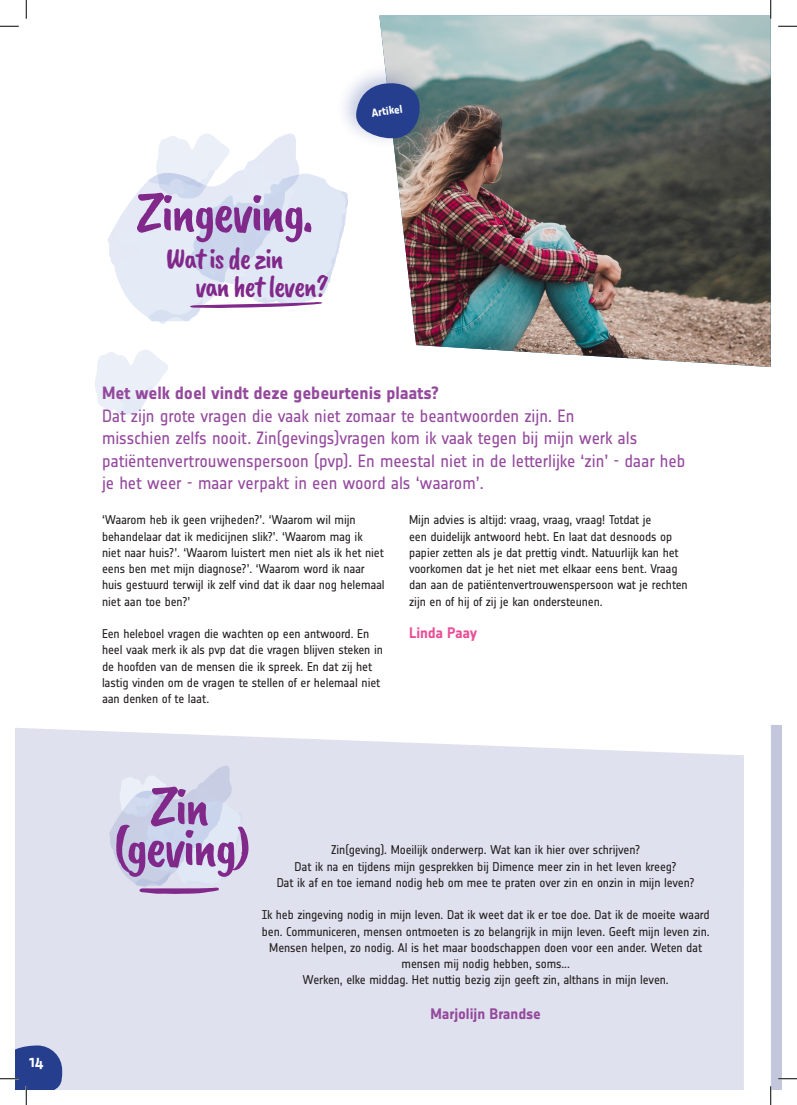
<style>
.page{position:relative;width:797px;height:1105px;background:#fff}
.page>*{position:absolute;margin:0;border:0;box-sizing:border-box;transform-origin:0 0}
.t1{font:56.25px "Caveat Brush";letter-spacing:-.05em;color:#81298b}
.t2{font:56px "Caveat Brush";letter-spacing:-.05em;color:#81298b}
.t3{font:30px "Caveat Brush";letter-spacing:-.05em;color:#81298b}
.t4{font:17.5px/22.5px "Notes";letter-spacing:-.005em;color:#94499d}
.t5{font:700 17.5px "Notes";letter-spacing:-.005em;color:#94499d}
.t6{font:700 15px "Notes";letter-spacing:-.005em;color:#94499d}
.t7{font:700 15px "Notes";letter-spacing:-.015em;color:#e95097}
.t8{font:700 15px "Notes";color:#fff}
.t9{font:12.5px/16.2px "Notes";letter-spacing:-.01em;color:#231f20}
.t10{font:700 11.25px "Notes";color:#fff}
</style>
<div class="page">
<svg style="left:95px;top:350px;width:73px;height:65px"></svg>
<img style="left:379px;top:16px;width:391px;height:351px">
<div style="left:336px;top:63px;width:93px;height:86px;background:#253f8e;opacity:.3"></div>
<svg style="left:354px;top:81px;width:67px;height:59px;background:#4f649e"></svg>
<svg style="left:108px;top:132px;width:240px;height:192px"></svg>
<div style="left:16px;top:728px;width:728px;height:361px;background:#e0e1ee"></div>
<svg style="left:109px;top:764px;width:133px;height:130px;background:#d3d7ea"></svg>
<svg style="left:0;top:25px;width:19px;height:2px"></svg>
<svg style="left:778px;top:25px;width:19px;height:2px"></svg>
<svg style="left:25px;top:0;width:2px;height:19px"></svg>
<svg style="left:0;top:1045px;width:62px;height:60px"></svg>
<svg style="left:770px;top:0;width:1px;height:19px"></svg>
<svg style="left:770px;top:725px;width:27px;height:380px"></svg>
<p class="t8" style="left:29px;top:1054px;width:16px">14</p>
<p class="t1" style="left:136px;top:180px;width:179px">Zingeving.</p>
<p class="t3" style="left:166px;top:241px;width:120px">Wat is de zin</p>
<p class="t3" style="left:195px;top:268px;width:135px">van het leven?</p>
<p class="t10" style="left:370px;top:107px;width:33px;rotate:-8deg">Artikel</p>
<p class="t5" style="left:102px;top:383px;width:338px">Met welk doel vindt deze gebeurtenis plaats?</p>
<p class="t4" style="left:102px;top:404px;width:585px">Dat zijn grote vragen die vaak niet zomaar te beantwoorden zijn. En<br>misschien zelfs nooit. Zin(gevings)vragen kom ik vaak tegen bij mijn werk als patiëntenvertrouwenspersoon (pvp). En meestal niet in de letterlijke ‘zin’ - daar heb je het weer - maar verpakt in een woord als ‘waarom’.</p>
<p class="t9" style="left:102px;top:512px;width:284px">‘Waarom heb ik geen vrijheden?’. ‘Waarom wil mijn behandelaar dat ik medicijnen slik?’. ‘Waarom mag ik<br>niet naar huis?’. ‘Waarom luistert men niet als ik het niet eens ben met mijn diagnose?’. ‘Waarom word ik naar huis gestuurd terwijl ik zelf vind dat ik daar nog helemaal niet aan toe ben?’</p>
<p class="t9" style="left:102px;top:626px;width:282px">Een heleboel vragen die wachten op een antwoord. En heel vaak merk ik als pvp dat die vragen blijven steken in de hoofden van de mensen die ik spreek. En dat zij het lastig vinden om de vragen te stellen of er helemaal niet aan denken of te laat.</p>
<p class="t9" style="left:409px;top:512px;width:280px">Mijn advies is altijd: vraag, vraag, vraag! Totdat je<br>een duidelijk antwoord hebt. En laat dat desnoods op papier zetten als je dat prettig vindt. Natuurlijk kan het voorkomen dat je het niet met elkaar eens bent. Vraag dan aan de patiëntenvertrouwenspersoon wat je rechten zijn en of hij of zij je kan ondersteunen.</p>
<p class="t7" style="left:409px;top:624px;width:70px">Linda Paay</p>
<p class="t2" style="left:150px;top:774px;width:61px">Zin</p>
<p class="t2" style="left:113px;top:815px;width:140px">(geving)</p>
<p class="t9" style="left:331px;top:842px;width:311px">Zin(geving). Moeilijk onderwerp. Wat kan ik hier over schrijven?</p>
<p class="t9" style="left:295px;top:858px;width:383px">Dat ik na en tijdens mijn gesprekken bij Dimence meer zin in het leven kreeg?</p>
<p class="t9" style="left:277px;top:874px;width:419px">Dat ik af en toe iemand nodig heb om mee te praten over zin en onzin in mijn leven?</p>
<p class="t9" style="left:262px;top:907px;width:449px;text-align:center">Ik heb zingeving nodig in mijn leven. Dat ik weet dat ik er toe doe. Dat ik de moeite waard ben. Communiceren, mensen ontmoeten is zo belangrijk in mijn leven. Geeft mijn leven zin.<br>Mensen helpen, zo nodig. Al is het maar boodschappen doen voor een ander. Weten dat mensen mij nodig hebben, soms...</p>
<p class="t9" style="left:303px;top:972px;width:367px">Werken, elke middag. Het nuttig bezig zijn geeft zin, althans in mijn leven.</p>
<p class="t6" style="left:430px;top:1005px;width:112px">Marjolijn Brandse</p>
</div>
